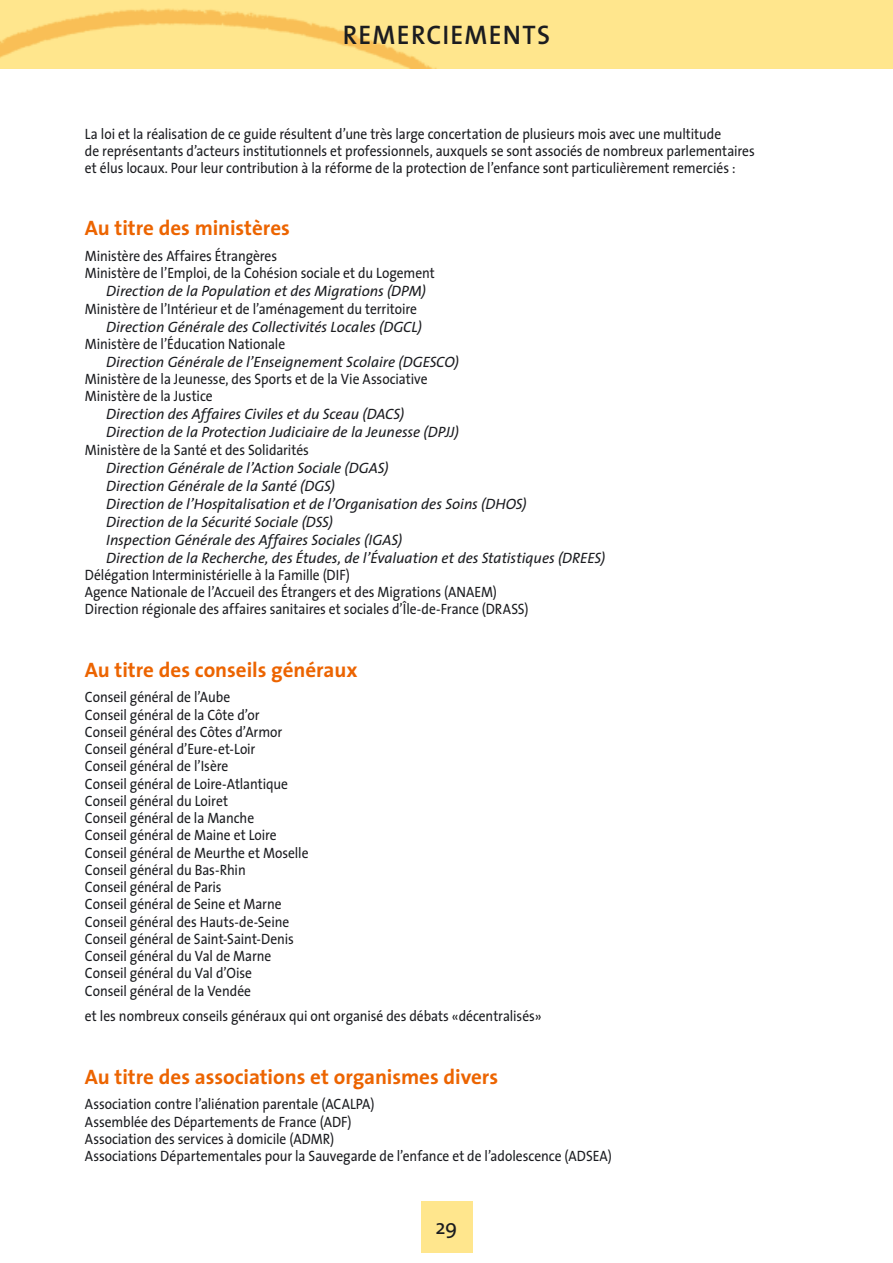
<style>
.page{position:relative;width:893px;height:1263px;background:#fff}
.page>*{position:absolute;margin:0;border:0;box-sizing:border-box;transform-origin:0 0}
.t1{font:600 27px "The Sans";letter-spacing:.05em;color:#1b1c20;scale:.96 1}
.t2{font:700 21px "The Sans";letter-spacing:-.005em;color:#ec6400}
.t3{font:21px "The Sans";color:#1b1c20}
.t4{font:15px/17.2px "The Sans";letter-spacing:-.005em;color:#1b1c20;scale:.9 1}
.t5{font:italic 15px/18px "The Sans";color:#1b1c20}
</style>
<div class="page">
<div style="left:421px;top:1201px;width:51px;height:51px;background:#ffe68d"></div>
<img style="left:0;top:0;width:892px;height:68px">
<h1 class="t1" style="left:343px;top:24px;width:218px">REMERCIEMENTS</h1>
<p class="t4" style="left:85px;top:126px;width:745px">La loi et la réalisation de ce guide résultent d’une très large concertation de plusieurs mois avec une multitude<br>de représentants d’acteurs institutionnels et professionnels, auxquels se sont associés de nombreux parlementaires et élus locaux. Pour leur contribution à la réforme de la protection de l’enfance sont particulièrement remerciés :</p>
<h2 class="t2" style="left:85px;top:218px;width:206px">Au titre des ministères</h2>
<p class="t4" style="left:85px;top:249px;width:390px">Ministère des Affaires Étrangères<br>Ministère de l’Emploi, de la Cohésion sociale et du Logement</p>
<p class="t5" style="left:106px;top:284px;width:321px">Direction de la Population et des Migrations (DPM)</p>
<p class="t4" style="left:85px;top:301px;width:370px">Ministère de l’Intérieur et de l’aménagement du territoire</p>
<p class="t5" style="left:106px;top:319px;width:317px">Direction Générale des Collectivités Locales (DGCL)</p>
<p class="t4" style="left:85px;top:337px;width:224px">Ministère de l’Éducation Nationale</p>
<p class="t5" style="left:106px;top:354px;width:354px">Direction Générale de l’Enseignement Scolaire (DGESCO)</p>
<p class="t4" style="left:85px;top:372px;width:382px">Ministère de la Jeunesse, des Sports et de la Vie Associative<br>Ministère de la Justice</p>
<p class="t5" style="left:106px;top:407px;width:354px">Direction des Affaires Civiles et du Sceau (DACS)<br>Direction de la Protection Judiciaire de la Jeunesse (DPJJ)</p>
<p class="t4" style="left:85px;top:442px;width:250px">Ministère de la Santé et des Solidarités</p>
<p class="t5" style="left:106px;top:460px;width:500px">Direction Générale de l’Action Sociale (DGAS)<br>Direction Générale de la Santé (DGS)<br>Direction de l’Hospitalisation et de l’Organisation des Soins (DHOS)<br>Direction de la Sécurité Sociale (DSS)<br>Inspection Générale des Affaires Sociales (IGAS)<br>Direction de la Recherche, des Études, de l’Évaluation et des Statistiques (DREES)</p>
<p class="t4" style="left:85px;top:568px;width:494px">Délégation Interministérielle à la Famille (DIF)<br>Agence Nationale de l’Accueil des Étrangers et des Migrations (ANAEM)<br>Direction régionale des affaires sanitaires et sociales d’Île-de-France (DRASS)</p>
<h2 class="t2" style="left:85px;top:659px;width:274px">Au titre des conseils généraux</h2>
<p class="t4" style="left:85px;top:690px;width:250px">Conseil général de l’Aube<br>Conseil général de la Côte d’or<br>Conseil général des Côtes d’Armor<br>Conseil général d’Eure-et-Loir<br>Conseil général de l’Isère<br>Conseil général de Loire-Atlantique<br>Conseil général du Loiret<br>Conseil général de la Manche<br>Conseil général de Maine et Loire<br>Conseil général de Meurthe et Moselle<br>Conseil général du Bas-Rhin<br>Conseil général de Paris<br>Conseil général de Seine et Marne<br>Conseil général des Hauts-de-Seine<br>Conseil général de Saint-Saint-Denis<br>Conseil général du Val de Marne<br>Conseil général du Val d’Oise<br>Conseil général de la Vendée</p>
<p class="t4" style="left:85px;top:1009px;width:509px">et les nombreux conseils généraux qui ont organisé des débats «décentralisés»</p>
<h2 class="t2" style="left:85px;top:1066px;width:415px">Au titre des associations et organismes divers</h2>
<p class="t4" style="left:85px;top:1097px;width:587px">Association contre l’aliénation parentale (ACALPA)<br>Assemblée des Départements de France (ADF)<br>Association des services à domicile (ADMR)<br>Associations Départementales pour la Sauvegarde de l’enfance et de l’adolescence (ADSEA)</p>
<h2 class="t3" style="left:435px;top:1219px;width:23px">29</h2>
</div>
